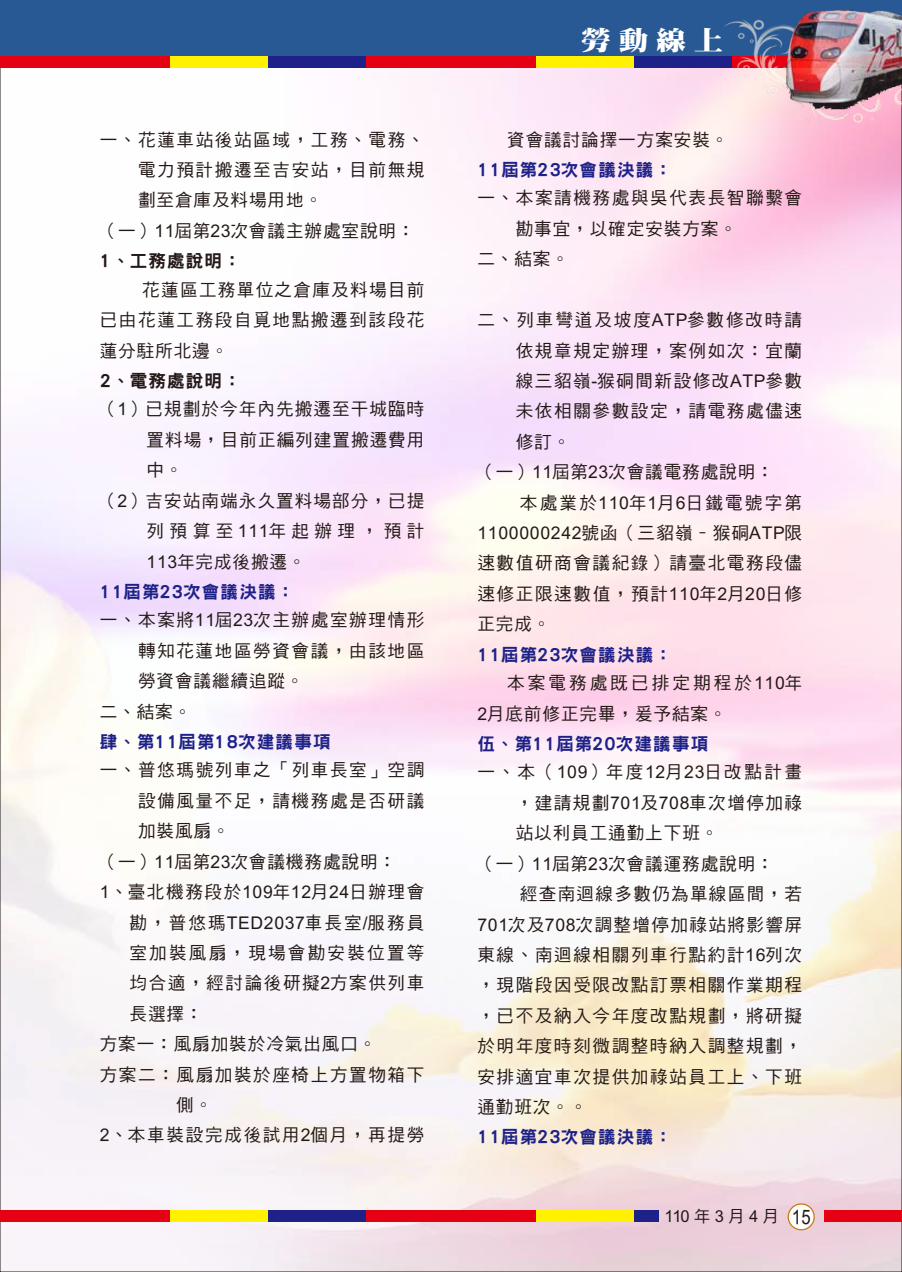
<style>
.page{position:relative;width:902px;height:1272px;background:#fff}
.page>*{position:absolute;margin:0;border:0;box-sizing:border-box;transform-origin:0 0}
.t1{font:26.4px "DF Ming UB HKP BF";color:#fff;scale:1.13 1}
.t2{font:20.25px "DF Hei Md HKP BF";color:#231916;scale:.83 1}
.t3{font:17.55px/30.5px "DF Hei Md HKP BF";letter-spacing:.085em;color:#231916;text-align:justify}
.t4{font:17.55px "DF Hei Md HKP BF";letter-spacing:.055em;color:#231916}
.t5{font:17.55px "DFN Hei W9 WINP BF";letter-spacing:.065em;color:#1e2188}
.t6{font:17.55px "DF Hei Md HKP BF";letter-spacing:.065em;color:#231916}
.t7{font:17.55px "DF Hei Md HKP BF";letter-spacing:.06em;color:#231916}
.t8{font:17.55px "DF Hei Md HKP BF";letter-spacing:.13em;color:#231916}
.t9{font:17.55px/30.5px "DF Hei Md HKP BF";letter-spacing:.12em;color:#231916}
.t10{font:17.55px "DF Hei Md HKP BF";letter-spacing:.11em;color:#231916}
.t11{font:17.55px "DFN Hei W9 WINP BF";letter-spacing:.065em;color:#231916}
.t12{font:17.55px "DF Hei Md HKP BF";letter-spacing:.315em;color:#231916}
.t13{font:16.5px "DF Hei Md HKP BF";letter-spacing:.105em;color:#231916}
</style>
<div class="page">
<img style="left:2px;top:68px;width:897px;height:1201px">
<div style="left:366px;top:56px;width:170px;height:12px;background:#e60013"></div>
<div style="left:0;top:56px;width:170px;height:12px;background:#e60013"></div>
<div style="left:634px;top:56px;width:97px;height:12px;background:#1e2188"></div>
<div style="left:268px;top:56px;width:98px;height:12px;background:#1e2188"></div>
<div style="left:536px;top:56px;width:98px;height:12px;background:#fff100"></div>
<div style="left:170px;top:56px;width:98px;height:12px;background:#fff100"></div>
<div style="left:0;top:0;width:901px;height:56px;background:#285994"></div>
<div style="left:787px;top:1203px;width:27px;height:27px;background:#fff;border:1px solid #c97a14;border-radius:50%"></div>
<div style="left:824px;top:1209px;width:77px;height:12px;background:#e60013"></div>
<div style="left:366px;top:1209px;width:170px;height:12px;background:#e60013"></div>
<div style="left:0;top:1209px;width:170px;height:12px;background:#e60013"></div>
<div style="left:634px;top:1209px;width:24px;height:12px;background:#1e2188"></div>
<div style="left:268px;top:1209px;width:98px;height:12px;background:#1e2188"></div>
<div style="left:536px;top:1209px;width:98px;height:12px;background:#fff100"></div>
<div style="left:170px;top:1209px;width:98px;height:12px;background:#fff100"></div>
<img style="left:724px;top:19px;width:177px;height:104px">
<img style="left:782px;top:10px;width:119px;height:107px">
<p class="t3" style="left:100px;top:124px;width:326px">㆒、花蓮車站後站區域，工務、電務、</p>
<p class="t3" style="left:138px;top:154px;width:288px">電力預計搬遷㉃吉安站，目前無規</p>
<p class="t3" style="left:138px;top:185px;width:186px">劃㉃倉庫及料場用㆞。</p>
<p class="t4" style="left:100px;top:222px;width:316px">（㆒）11屆第23次會議主辦處室說明：</p>
<p class="t11" style="left:100px;top:252px;width:143px">1、工務處說明：</p>
<p class="t3" style="left:100px;top:274px;width:326px;text-indent:43px">花蓮區工務單位之倉庫及料場目前已由花蓮工務段㉂覓㆞點搬遷到該段花蓮分駐所北邊。</p>
<p class="t11" style="left:100px;top:372px;width:143px">2、電務處說明：</p>
<p class="t6" style="left:100px;top:400px;width:326px">（1）已規劃於今年內先搬遷㉃干城臨時</p>
<p class="t7" style="left:146px;top:431px;width:279px">置料場，目前正編列建置搬遷費用</p>
<p class="t3" style="left:146px;top:454px;width:38px">㆗。</p>
<p class="t6" style="left:100px;top:491px;width:326px">（2）吉安站南端永久置料場部分，已提</p>
<p class="t12" style="left:146px;top:522px;width:279px">列預算㉃111年起辦理，預計</p>
<p class="t4" style="left:146px;top:552px;width:161px">113年完成後搬遷。</p>
<p class="t5" style="left:100px;top:583px;width:196px">11屆第23次會議決議：</p>
<p class="t3" style="left:100px;top:605px;width:326px">㆒、本案將11屆23次主辦處室辦理情形</p>
<p class="t3" style="left:138px;top:635px;width:288px">轉知花蓮㆞區㈸㈾會議，由該㆞區</p>
<p class="t3" style="left:138px;top:665px;width:167px">㈸㈾會議繼續追蹤。</p>
<p class="t3" style="left:100px;top:696px;width:93px">㆓、結案。</p>
<p class="t5" style="left:100px;top:733px;width:232px">肆、第11屆第18次建議事項</p>
<p class="t3" style="left:100px;top:755px;width:326px">㆒、普悠瑪號列車之「列車長室」空調</p>
<p class="t3" style="left:138px;top:785px;width:288px">設備風量不足，請機務處是否研議</p>
<p class="t3" style="left:138px;top:815px;width:93px">加裝風扇。</p>
<p class="t4" style="left:100px;top:852px;width:298px">（㆒）11屆第23次會議機務處說明：</p>
<p class="t3" style="left:100px;top:876px;width:326px">1、臺北機務段於109年12㈪24㈰辦理會</p>
<p class="t7" style="left:129px;top:913px;width:296px">勘，普悠瑪TED2037車長室/服務員</p>
<p class="t8" style="left:129px;top:943px;width:296px">室加裝風扇，現場會勘安裝位置等</p>
<p class="t3" style="left:129px;top:967px;width:296px">均合㊜，經討論後研擬2方案供列車</p>
<p class="t3" style="left:129px;top:998px;width:75px">長選擇：</p>
<p class="t4" style="left:100px;top:1035px;width:278px">方案㆒：風扇加裝於冷氣出風口。</p>
<p class="t3" style="left:100px;top:1059px;width:326px">方案㆓：風扇加裝於座椅㆖方置物箱㆘</p>
<p class="t3" style="left:176px;top:1089px;width:38px">側。</p>
<p class="t3" style="left:100px;top:1119px;width:326px">2、本車裝設完成後試用2個㈪，再提㈸</p>
<h1 class="t1" style="left:581px;top:27px;width:128px">㈸動線㆖</h1>
<p class="t4" style="left:507px;top:130px;width:223px">㈾會議討論擇㆒方案安裝。</p>
<p class="t5" style="left:477px;top:161px;width:196px">11屆第23次會議決議：</p>
<p class="t3" style="left:477px;top:183px;width:326px">㆒、本案請機務處與吳㈹表長智聯繫會</p>
<p class="t4" style="left:515px;top:220px;width:223px">勘事宜，以確定安裝方案。</p>
<p class="t3" style="left:477px;top:244px;width:93px">㆓、結案。</p>
<p class="t10" style="left:477px;top:311px;width:326px">㆓、列車彎道及坡度ATP參數修改時請</p>
<p class="t3" style="left:515px;top:335px;width:288px">依規章規定辦理，案例如次：宜蘭</p>
<p class="t3" style="left:515px;top:365px;width:288px">線㆔貂嶺-猴硐間新設修改ATP參數</p>
<p class="t3" style="left:515px;top:396px;width:288px">未依相關參數設定，請電務處儘速</p>
<p class="t3" style="left:515px;top:426px;width:56px">修訂。</p>
<p class="t4" style="left:477px;top:463px;width:298px">（㆒）11屆第23次會議電務處說明：</p>
<p class="t8" style="left:520px;top:493px;width:283px">本處業於110年1㈪6㈰鐵電號字第</p>
<p class="t4" style="left:477px;top:524px;width:326px">1100000242號函（㆔貂嶺–猴硐ATP限</p>
<p class="t3" style="left:477px;top:548px;width:326px">速數值研商會議紀錄）請臺北電務段儘</p>
<p class="t3" style="left:477px;top:578px;width:326px">速修正限速數值，預計110年2㈪20㈰修</p>
<p class="t3" style="left:477px;top:608px;width:75px">正完成。</p>
<p class="t5" style="left:477px;top:645px;width:196px">11屆第23次會議決議：</p>
<p class="t9" style="left:477px;top:667px;width:326px;text-indent:30px">本案電務處既已排定期程於110年<br>2㈪底前修正完畢，爰予結案。</p>
<p class="t5" style="left:477px;top:735px;width:232px">伍、第11屆第20次建議事項</p>
<p class="t3" style="left:477px;top:757px;width:326px">㆒、本（109）年度12㈪23㈰改點計畫</p>
<p class="t3" style="left:515px;top:787px;width:288px">，建請規劃701及708車次增停加祿</p>
<p class="t4" style="left:515px;top:824px;width:204px">站以利員工通勤㆖㆘班。</p>
<p class="t4" style="left:477px;top:854px;width:298px">（㆒）11屆第23次會議運務處說明：</p>
<p class="t3" style="left:520px;top:878px;width:283px">經查南迴線多數仍為單線區間，若</p>
<p class="t3" style="left:477px;top:909px;width:326px">701次及708次調整增停加祿站將影響屏</p>
<p class="t3" style="left:477px;top:939px;width:326px">東線、南迴線相關列車行點約計16列次</p>
<p class="t3" style="left:477px;top:969px;width:326px">，現階段因受限改點訂票相關作業期程</p>
<p class="t3" style="left:477px;top:1000px;width:326px">，已不及納入今年度改點規劃，將研擬</p>
<p class="t3" style="left:477px;top:1030px;width:326px">於明年度時刻微調整時納入調整規劃，</p>
<p class="t3" style="left:477px;top:1061px;width:326px">安排㊜宜車次提供加祿站員工㆖、㆘班</p>
<p class="t3" style="left:477px;top:1091px;width:112px">通勤班次。。</p>
<p class="t5" style="left:477px;top:1128px;width:196px">11屆第23次會議決議：</p>
<p class="t13" style="left:664px;top:1207px;width:116px">110年3㈪4㈪</p>
<p class="t2" style="left:791px;top:1206px;width:24px">15</p>
</div>
